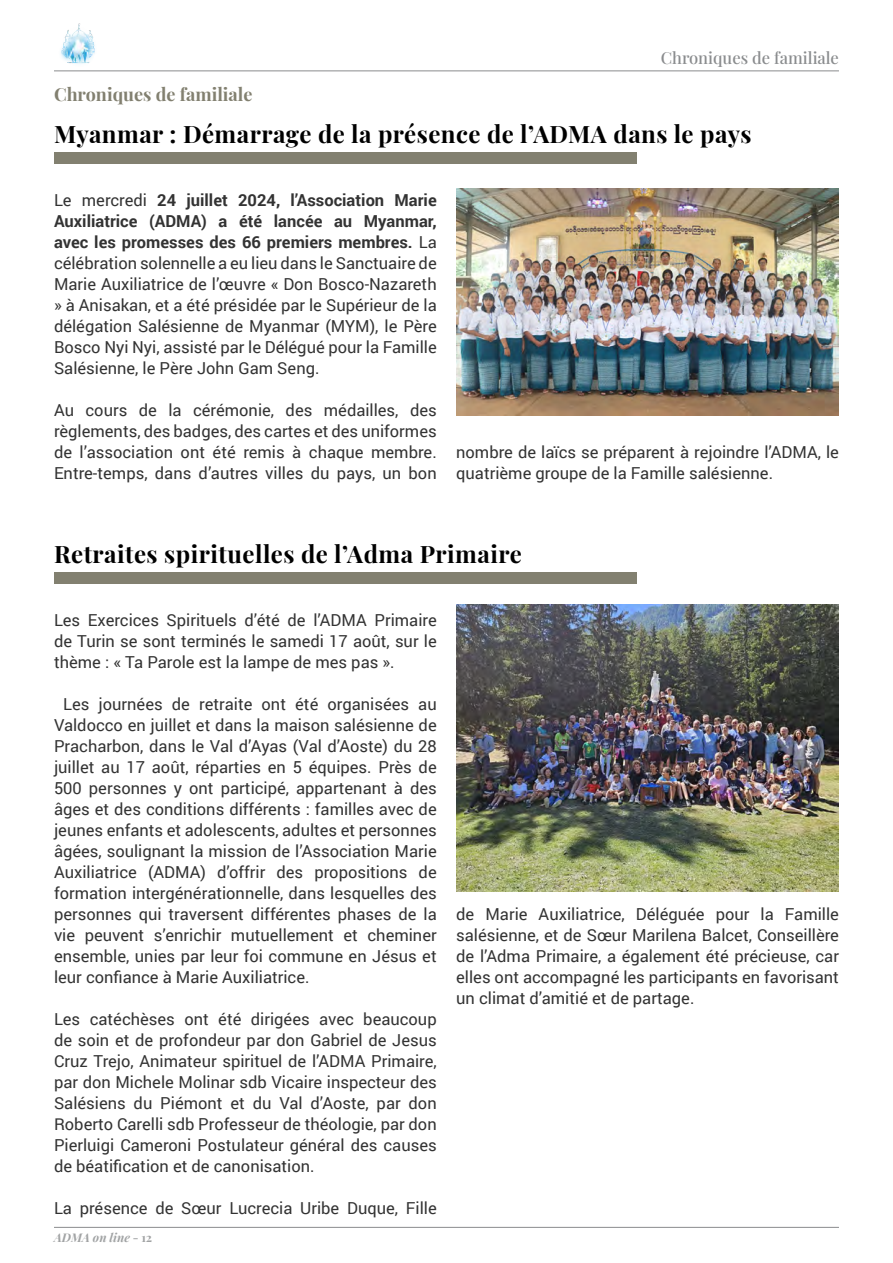
<style>
.page{position:relative;width:893px;height:1263px;background:#fff}
.page>*{position:absolute;margin:0;border:0;box-sizing:border-box;transform-origin:0 0}
.t1{font:700 24px "Playfair Display";letter-spacing:.02em;color:#000}
.t2{font:700 18px "Playfair Display";color:#828070}
.t3{font:16.5px/21px "Roboto";color:#333;text-align:justify}
.t4{font:500 16.5px "Playfair Display";color:#8a8c8e}
.t5{font:italic 700 12px "Playfair Display";color:#a1a3a4}
.s1{font-weight:700}
.s2{font-style:normal}
</style>
<div class="page">
<hr style="left:54px;top:71px;width:785px;height:1px;background:#8a8c8e">
<img style="left:54px;top:23px;width:48px;height:48px">
<hr style="left:54px;top:1227px;width:785px;height:1px;background:#8a8c8e">
<div style="left:54px;top:152px;width:582px;height:12px;background:#828070"></div>
<img style="left:456px;top:189px;width:383px;height:227px">
<div style="left:54px;top:572px;width:582px;height:12px;background:#828070"></div>
<img style="left:456px;top:605px;width:383px;height:287px">
<p class="t2" style="left:54px;top:80px;width:200px">Chroniques de familiale</p>
<p class="t4" style="left:661px;top:45px;width:180px">Chroniques de familiale</p>
<p class="t1" style="left:54px;top:115px;width:699px">Myanmar : Démarrage de la présence de l’ADMA dans le pays</p>
<p class="t3" style="left:54px;top:189px;width:384px">Le mercredi <span class="s1">24 juillet 2024, l’Association Marie Auxiliatrice (ADMA) a été lancée au Myanmar, avec les promesses des 66 premiers membres.</span> La célébration solennelle a eu lieu dans le Sanctuaire de Marie Auxiliatrice de l’œuvre « Don Bosco-Nazareth » à Anisakan, et a été présidée par le Supérieur de la délégation Salésienne de Myanmar (MYM), le Père Bosco Nyi Nyi, assisté par le Délégué pour la Famille Salésienne, le Père John Gam Seng.</p>
<p class="t3" style="left:54px;top:399px;width:384px">Au cours de la cérémonie, des médailles, des règlements, des badges, des cartes et des uniformes de l’association ont été remis à chaque membre.<br>Entre-temps, dans d’autres villes du pays, un bon</p>
<p class="t3" style="left:456px;top:441px;width:384px">nombre de laïcs se préparent à rejoindre l’ADMA, le quatrième groupe de la Famille salésienne.</p>
<p class="t1" style="left:54px;top:535px;width:469px">Retraites spirituelles de l’Adma Primaire</p>
<p class="t3" style="left:54px;top:609px;width:384px">Les Exercices Spirituels d’été de l’ADMA Primaire de Turin se sont terminés le samedi 17 août, sur le thème : « Ta Parole est la lampe de mes pas ».</p>
<p class="t3" style="left:54px;top:693px;width:384px;text-indent:9px">Les journées de retraite ont été organisées au Valdocco en juillet et dans la maison salésienne de Pracharbon, dans le Val d’Ayas (Val d’Aoste) du 28 juillet au 17 août, réparties en 5 équipes. Près de 500 personnes y ont participé, appartenant à des âges et des conditions différents : familles avec de jeunes enfants et adolescents, adultes et personnes âgées, soulignant la mission de l’Association Marie Auxiliatrice (ADMA) d’offrir des propositions de formation intergénérationnelle, dans lesquelles des personnes qui traversent différentes phases de la vie peuvent s’enrichir mutuellement et cheminer ensemble, unies par leur foi commune en Jésus et leur confiance à Marie Auxiliatrice.</p>
<p class="t3" style="left:54px;top:1008px;width:384px">Les catéchèses ont été dirigées avec beaucoup de soin et de profondeur par don Gabriel de Jesus Cruz Trejo, Animateur spirituel de l’ADMA Primaire, par don Michele Molinar sdb Vicaire inspecteur des Salésiens du Piémont et du Val d’Aoste, par don Roberto Carelli sdb Professeur de théologie, par don Pierluigi Cameroni Postulateur général des causes de béatification et de canonisation.</p>
<p class="t3" style="left:54px;top:1197px;width:384px">La présence de Sœur Lucrecia Uribe Duque, Fille</p>
<p class="t5" style="left:54px;top:1228px;width:100px">ADMA on line <span class="s2">- 12</span></p>
<p class="t3" style="left:456px;top:903px;width:384px">de Marie Auxiliatrice, Déléguée pour la Famille salésienne, et de Sœur Marilena Balcet, Conseillère de l’Adma Primaire, a également été précieuse, car elles ont accompagné les participants en favorisant un climat d’amitié et de partage.</p>
</div>
